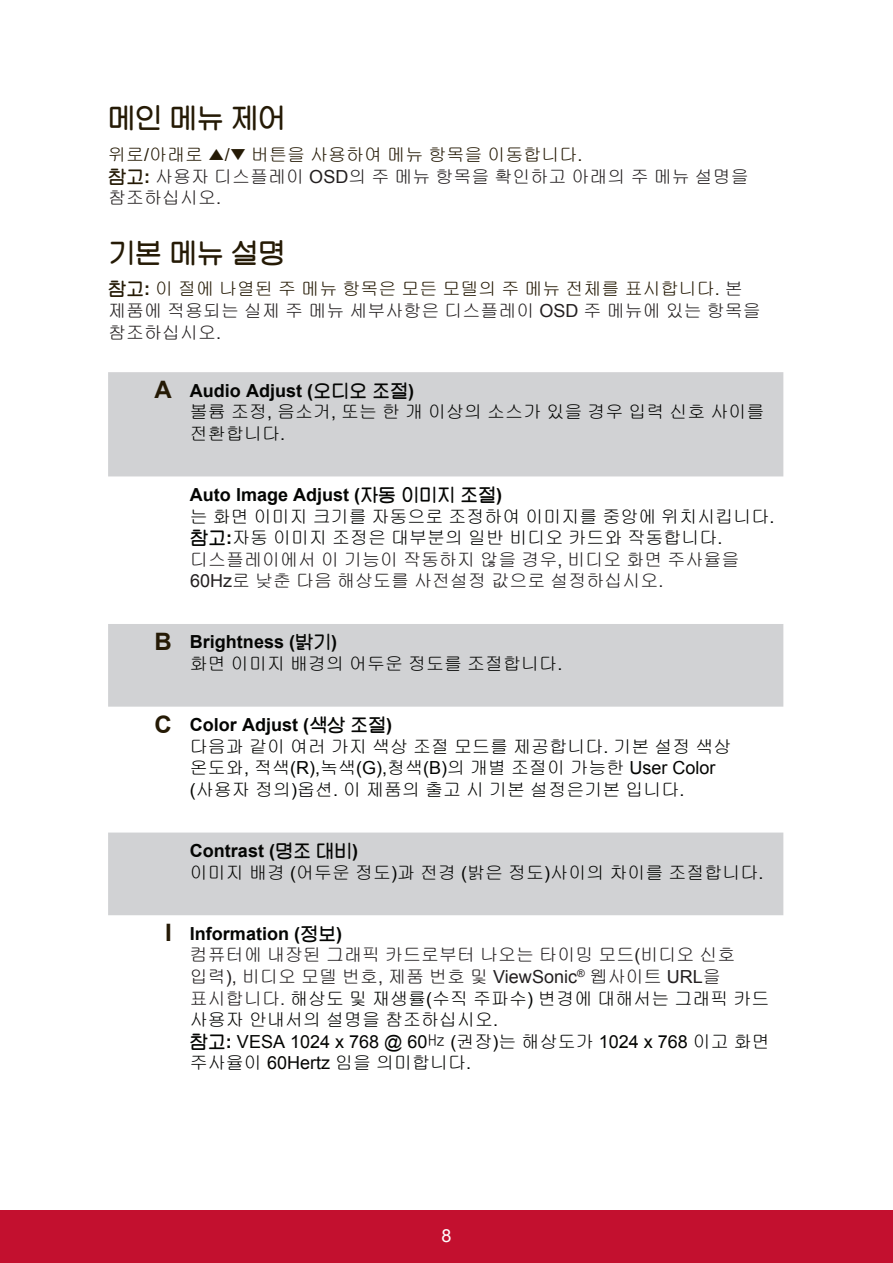
<style>
.page{position:relative;width:893px;height:1263px;background:#fff}
.page>*{position:absolute;margin:0;border:0;box-sizing:border-box;transform-origin:0 0}
.t1{font:27px "Tae Gulim";color:#251a05}
.t2{font:18px/21.6px "Gulim";color:#040503}
.t3{font:18px/21.6px "Gulim";color:#231f20}
.t4{font:700 18px "Arial";color:#040503}
.t5{font:18px "Arial";color:#040503}
.t6{font:18px "Arial";color:#fff}
.s1{color:#251a05}
.s2{font-family:"Arial";color:#251a05}
.s3{font-family:"Tae Gulim";color:#251a05}
.s4{font-family:"Arial";font-weight:700;color:#251a05}
.s5{font-family:"Arial"}
.s6{font-size:24px;color:#251a05}
.s7{font-family:"Tae Gulim";font-weight:400}
.s8{font-family:"Tae Gulim"}
.s9{font-family:"Arial";font-weight:700}
.s10{color:#231f20}
.s11{font-family:"Arial";color:#231f20}
.s12{font-family:"Gulim"}
.s13{color:#040503}
.s14{font-family:"Arial";color:#040503}
.s15{font-weight:700}
</style>
<div class="page">
<div style="left:0;top:1210px;width:892px;height:53px;background:#c3102f"></div>
<svg style="left:108px;top:372px;width:675px;height:543px"></svg>
<h1 class="t1" style="left:108px;top:103px;width:179px">메인 메뉴 제어</h1>
<p class="t3" style="left:108px;top:144px;width:642px"><span class="s1">위로</span><span class="s2">/</span><span class="s1">아래로 ▲</span><span class="s2">/</span><span class="s1">▼ 버튼을 사용하여 메뉴 항목을 이동합니다</span><span class="s2">.<br></span><span class="s3">참고</span><span class="s4">:</span> 사용자 디스플레이 <span class="s5">OSD</span>의 주 메뉴 항목을 확인하고 아래의 주 메뉴 설명을 참조하십시오<span class="s5">.</span></p>
<h1 class="t1" style="left:108px;top:238px;width:179px">기본 메뉴 설명</h1>
<p class="t3" style="left:108px;top:278px;width:654px"><span class="s3">참고</span><span class="s4">:</span> <span class="s1">이 절에 나열된 주 메뉴 항목은 모든 모델의 주 메뉴 전체를 표시합니다</span><span class="s2">.</span> 본 제품에 적용되는 실제 주 메뉴 세부사항은 디스플레이 <span class="s5">OSD</span> 주 메뉴에 있는 항목을 참조하십시오<span class="s5">.</span></p>
<p class="t4" style="left:154px;top:378px;width:261px"><span class="s6">A</span> Audio Adjust (<span class="s7">오디오 조절</span>)</p>
<p class="t2" style="left:190px;top:401px;width:576px">볼륨 조정<span class="s5">,</span> 음소거<span class="s5">,</span> 또는 한 개 이상의 소스가 있을 경우 입력 신호 사이를 전환합니다<span class="s5">.</span></p>
<p class="t4" style="left:190px;top:482px;width:313px">Auto lmage Adjust (<span class="s7">자동 이미지 조절</span>)</p>
<p class="t2" style="left:190px;top:505px;width:585px">는 화면 이미지 크기를 자동으로 조정하여 이미지를 중앙에 위치시킵니다<span class="s5">. </span><span class="s8">참고</span><span class="s9">:</span>자동 이미지 조정은 대부분의 일반 비디오 카드와 작동합니다<span class="s5">. </span><span class="s10">디스플레이에서 이 기능이 작동하지 않을 경우</span><span class="s11">,</span> <span class="s10">비디오 화면 주사율을 </span><span class="s11">60Hz</span><span class="s10">로 낮춘 다음 해상도를 사전설정 값으로 설정하십시오</span><span class="s11">.</span></p>
<p class="t4" style="left:154px;top:630px;width:184px"><span class="s6">B</span> Brightness (<span class="s7">밝기</span>)</p>
<p class="t2" style="left:190px;top:653px;width:374px">화면 이미지 배경의 어두운 정도를 조절합니다<span class="s5">.</span></p>
<p class="t4" style="left:154px;top:713px;width:239px"><span class="s6">C</span> Color Adjust (<span class="s7">색상 조절</span>)</p>
<p class="t2" style="left:190px;top:735px;width:543px">다음과 같이 여러 가지 색상 조절 모드를 제공합니다<span class="s5">.</span> 기본 설정 색상</p>
<p class="t5" style="left:190px;top:756px;width:527px"><span class="s12">온도와</span>, <span class="s12">적색</span>(R),<span class="s12">녹색</span>(G),<span class="s12">청색</span>(B)<span class="s12">의 개별 조절이 가능한</span> User Color</p>
<p class="t2" style="left:190px;top:778px;width:496px"><span class="s5">(</span>사용자 정의<span class="s5">)</span>옵션<span class="s5">.</span> 이 제품의 출고 시 기본 설정은기본 입니다<span class="s5">.</span></p>
<p class="t4" style="left:190px;top:838px;width:169px">Contrast (<span class="s7">명조 대비</span>)</p>
<p class="t2" style="left:190px;top:861px;width:575px">이미지 배경 <span class="s5">(</span>어두운 정도<span class="s5">)</span>과 전경 <span class="s5">(</span>밝은 정도<span class="s5">)</span>사이의 차이를 조절합니다<span class="s5">.</span></p>
<p class="t4" style="left:165px;top:921px;width:178px"><span class="s6">I</span> Information (<span class="s7">정보</span>)</p>
<p class="t3" style="left:190px;top:944px;width:581px">컴퓨터에 내장된 그래픽 카드로부터 나오는 타이밍 모드<span class="s5">(</span>비디오 신호 입력<span class="s5">),</span> 비디오 모델 번호<span class="s5">,</span> 제품 번호 및 <span class="s5">ViewSonic</span><sup>®</sup> 웹사이트 <span class="s5">URL</span>을 표시합니다<span class="s5">.</span> <span class="s13">해상도 및 재생률</span><span class="s14">(</span><span class="s13">수직 주파수</span><span class="s14">)</span> <span class="s13">변경에 대해서는 그래픽 카드 사용자 안내서의 설명을 참조하십시오</span><span class="s14">.</span></p>
<p class="t5" style="left:190px;top:1029px;width:581px"><span class="s8">참고</span><span class="s15">:</span> VESA 1024 x 768 @ 60<span class="s12">㎐</span> (<span class="s12">권장</span>)<span class="s12">는 해상도가</span> 1024 x 768 <span class="s12">이고 화면</span></p>
<p class="t2" style="left:190px;top:1052px;width:283px">주사율이 <span class="s5">60Hertz</span> 임을 의미합니다<span class="s5">.</span></p>
<p class="t6" style="left:441px;top:1223px;width:12px">8</p>
</div>
